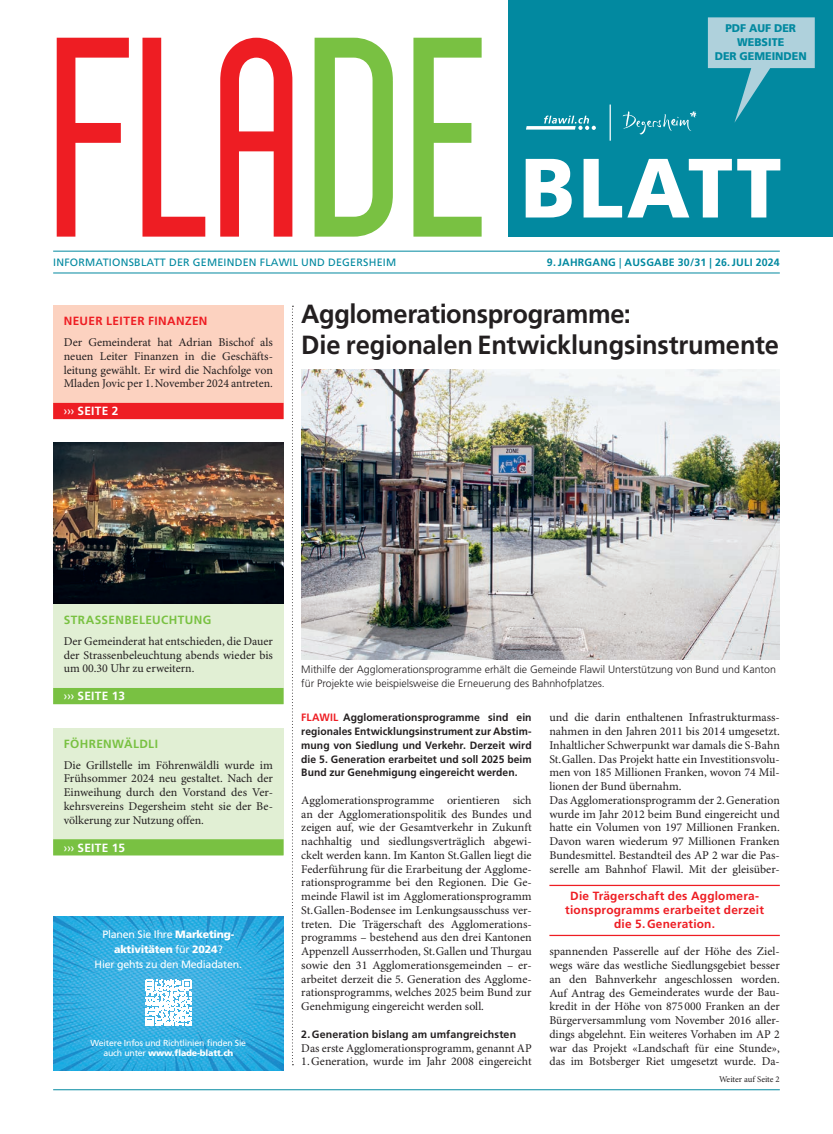
<style>
.page{position:relative;width:833px;height:1134px;background:#fff}
.page>*{position:absolute;margin:0;border:0;box-sizing:border-box;transform-origin:0 0}
.t1{font:284.12px "Sigward";color:#ee1d23;scale:.94 1}
.t2{font:900 84px "Frutiger LT Std";letter-spacing:.04em;color:#fff}
.t3{font:700 26.25px/31.2px "Frutiger LT Std";letter-spacing:-.01em;color:#231f20}
.t4{font:11.88px/13.8px "Minion Pro";color:#231f20;text-align:justify}
.t5{font:700 11.88px/13.8px "Frutiger LT Std";letter-spacing:.02em;color:#ee1d23;text-align:center}
.t6{font:700 11.88px "Frutiger LT Std";letter-spacing:.03em;color:#79c142}
.t7{font:700 11.88px "Frutiger LT Std";letter-spacing:.02em;color:#fff}
.t8{font:900 11.12px/13.9px "Frutiger LT Std";color:#0289a0;text-align:center;scale:.96 1}
.t9{font:700 10.62px/13.8px "Frutiger LT Std";letter-spacing:.005em;color:#231f20;text-align:justify}
.t10{font:300 10.62px/13.8px "Frutiger LT Std";color:#231f20}
.t11{font:10.62px/15px "Frutiger LT Std";letter-spacing:-.02em;color:#fff;text-align:center}
.t12{font:10.62px "Frutiger LT Std";letter-spacing:.02em;color:#0289a0}
.t13{font:700 10.62px "Frutiger LT Std";letter-spacing:.02em;color:#0289a0}
.t14{font:8.75px/10.5px "Frutiger LT Std";letter-spacing:-.02em;color:#fff;text-align:center}
.t15{font:8.75px "Minion Pro";letter-spacing:-.005em;color:#231f20}
.s1{color:#79c142}
.s2{font-weight:400}
.s3{font-weight:900}
.s4{color:#ee1d23}
</style>
<div class="page">
<hr style="left:53px;top:251px;width:727px;height:1px;background:#0289a0">
<hr style="left:53px;top:272px;width:727px;height:1px;background:#0289a0">
<div style="left:508px;top:0;width:325px;height:237px;background:#0289a0"></div>
<svg style="left:526px;top:116px;width:70px;height:14px"></svg>
<svg style="left:622px;top:111px;width:75px;height:24px"></svg>
<hr style="left:609px;top:105px;width:2px;height:36px;background:#fff">
<svg style="left:708px;top:17px;width:106px;height:106px"></svg>
<hr style="left:53px;top:1089px;width:727px;height:1px;background:#0289a0">
<svg style="left:292px;top:306px;width:1px;height:759px"></svg>
<img style="left:53px;top:916px;width:230px;height:154px">
<svg style="left:145px;top:980px;width:46px;height:46px"></svg>
<hr style="left:549px;top:885px;width:231px;height:1px;background:#ee1d23">
<hr style="left:549px;top:935px;width:231px;height:1px;background:#ee1d23">
<div style="left:53px;top:306px;width:230px;height:113px;background:#fcd2c0"></div>
<div style="left:53px;top:403px;width:230px;height:16px;background:#ee1d23"></div>
<img style="left:53px;top:442px;width:230px;height:162px">
<div style="left:53px;top:728px;width:230px;height:127px;background:#e1efd4"></div>
<div style="left:53px;top:839px;width:230px;height:16px;background:#79c142"></div>
<div style="left:53px;top:604px;width:230px;height:100px;background:#e1efd4"></div>
<div style="left:53px;top:688px;width:230px;height:16px;background:#79c142"></div>
<img style="left:301px;top:369px;width:479px;height:290px">
<h1 class="t1" style="left:57px;top:18px;width:472px">FlA<span class="s1">DE</span></h1>
<p class="t12" style="left:53px;top:256px;width:344px">INFORMATIONSBLATT DER GEMEINDEN FLAWIL UND DEGERSHEIM</p>
<p class="t8" style="left:714px;top:21px;width:98px">PDF AUF DER<br>WEBSITE<br>DER GEMEINDEN</p>
<h2 class="t2" style="left:521px;top:137px;width:262px">BLATT</h2>
<p class="t13" style="left:547px;top:256px;width:234px">9.JAHRGANG <span class="s2">|</span> AUSGABE 30/31 | 26.JULI 2024</p>
<p class="t5" style="left:64px;top:314px;width:145px">NEUER LEITER FINANZEN</p>
<p class="t4" style="left:64px;top:336px;width:211px">Der Gemeinderat hat Adrian Bischof als neuen Leiter Finanzen in die Geschäfts&shy;leitung gewählt. Er wird die Nachfolge von Mladen Jovic per 1.November 2024 antreten.</p>
<p class="t7" style="left:64px;top:404px;width:56px"><span class="s2">›››</span> SEITE 2</p>
<h3 class="t3" style="left:301px;top:298px;width:479px">Agglomerationsprogramme:<br>Die regionalen Entwicklungsinstrumente</h3>
<p class="t6" style="left:64px;top:613px;width:149px">STRASSENBELEUCHTUNG</p>
<p class="t4" style="left:64px;top:635px;width:211px">Der Gemeinderat hat entschieden, die Dauer der Strassenbeleuchtung abends wieder bis um 00.30 Uhr zu erweitern.</p>
<p class="t7" style="left:64px;top:689px;width:63px"><span class="s2">›››</span> SEITE 13</p>
<p class="t6" style="left:64px;top:737px;width:96px">FÖHRENWÄLDLI</p>
<p class="t4" style="left:64px;top:758px;width:211px">Die Grillstelle im Föhrenwäldli wurde im Frühsommer 2024 neu gestaltet. Nach der Einweihung durch den Vorstand des Ver&shy;kehrsvereins Degersheim steht sie der Be&shy;völkerung zur Nutzung offen.</p>
<p class="t7" style="left:64px;top:840px;width:63px"><span class="s2">›››</span> SEITE 15</p>
<p class="t11" style="left:95px;top:927px;width:149px">Planen Sie Ihre <span class="s3">Marketing&shy;aktivitäten</span> für <span class="s3">2024</span>?<br>Hier gehts zu den Mediadaten.</p>
<p class="t14" style="left:91px;top:1037px;width:157px">Weitere Infos und Richtlinien finden Sie auch unter <span class="s3">www.flade-blatt.ch</span></p>
<p class="t10" style="left:301px;top:663px;width:476px">Mithilfe der Agglomerationsprogramme erhält die Gemeinde Flawil Unterstützung von Bund und Kanton für Projekte wie beispielsweise die Erneuerung des Bahnhofplatzes.</p>
<p class="t9" style="left:301px;top:711px;width:232px"><span class="s4">FLAWIL</span> Agglomerationsprogramme sind ein regionales Entwicklungsinstrument zur Abstim&shy;mung von Siedlung und Verkehr. Derzeit wird die 5. Generation erarbeitet und soll 2025 beim Bund zur Genehmigung eingereicht werden.</p>
<p class="t4" style="left:301px;top:794px;width:232px">Agglomerationsprogramme orientieren sich an der Agglomerationspolitik des Bundes und zeigen auf, wie der Gesamtverkehr in Zukunft nachhaltig und siedlungsverträglich abgewi&shy;ckelt werden kann. Im Kanton St.Gallen liegt die Federführung für die Erarbeitung der Agglome&shy;rationsprogramme bei den Regionen. Die Ge&shy;meinde Flawil ist im Agglomerationsprogramm St.Gallen-Bodensee im Lenkungsausschuss ver&shy;treten. Die Trägerschaft des Agglomerations&shy;programms – bestehend aus den drei Kantonen Appenzell Ausserrhoden, St.Gallen und Thurgau sowie den 31 Agglomerationsgemeinden – er&shy;arbeitet derzeit die 5. Generation des Agglome&shy;rationsprogramms, welches 2025 beim Bund zur Genehmigung eingereicht werden soll.</p>
<p class="t9" style="left:301px;top:1027px;width:216px">2.Generation bislang am umfangreichsten</p>
<p class="t4" style="left:301px;top:1041px;width:232px">Das erste Agglomerationsprogramm, genannt AP<br>1.Generation, wurde im Jahr 2008 eingereicht</p>
<p class="t4" style="left:549px;top:711px;width:232px;text-align:left">und die darin enthaltenen Infrastrukturmass&shy;nahmen in den Jahren 2011 bis 2014 umgesetzt.<br>Inhaltlicher Schwerpunkt war damals die S-Bahn St.Gallen. Das Projekt hatte ein Investitionsvolu&shy;men von 185 Millionen Franken, wovon 74 Mil&shy;lionen der Bund übernahm.<br>Das Agglomerationsprogramm der 2.Generation wurde im Jahr 2012 beim Bund eingereicht und hatte ein Volumen von 197 Millionen Franken.<br>Davon waren wiederum 97 Millionen Franken Bundesmittel. Bestandteil des AP 2 war die Pas&shy;serelle am Bahnhof Flawil. Mit der gleisüber-</p>
<p class="t5" style="left:565px;top:889px;width:200px">Die Trägerschaft des Agglomera&shy;tionsprogramms erarbeitet derzeit die 5. -Generation.</p>
<p class="t4" style="left:549px;top:945px;width:232px">spannenden Passerelle auf der Höhe des Ziel&shy;wegs wäre das westliche Siedlungsgebiet besser an den Bahnverkehr angeschlossen worden.<br>Auf Antrag des Gemeinderates wurde der Bau&shy;kredit in der Höhe von 875 000 Franken an der Bürgerversammlung vom November 2016 aller&shy;dings abgelehnt. Ein weiteres Vorhaben im AP 2 war das Projekt «Landschaft für eine Stunde», das im Botsberger Riet umgesetzt wurde. Da-</p>
<p class="t15" style="left:719px;top:1074px;width:62px">Weiter auf Seite 2</p>
</div>
